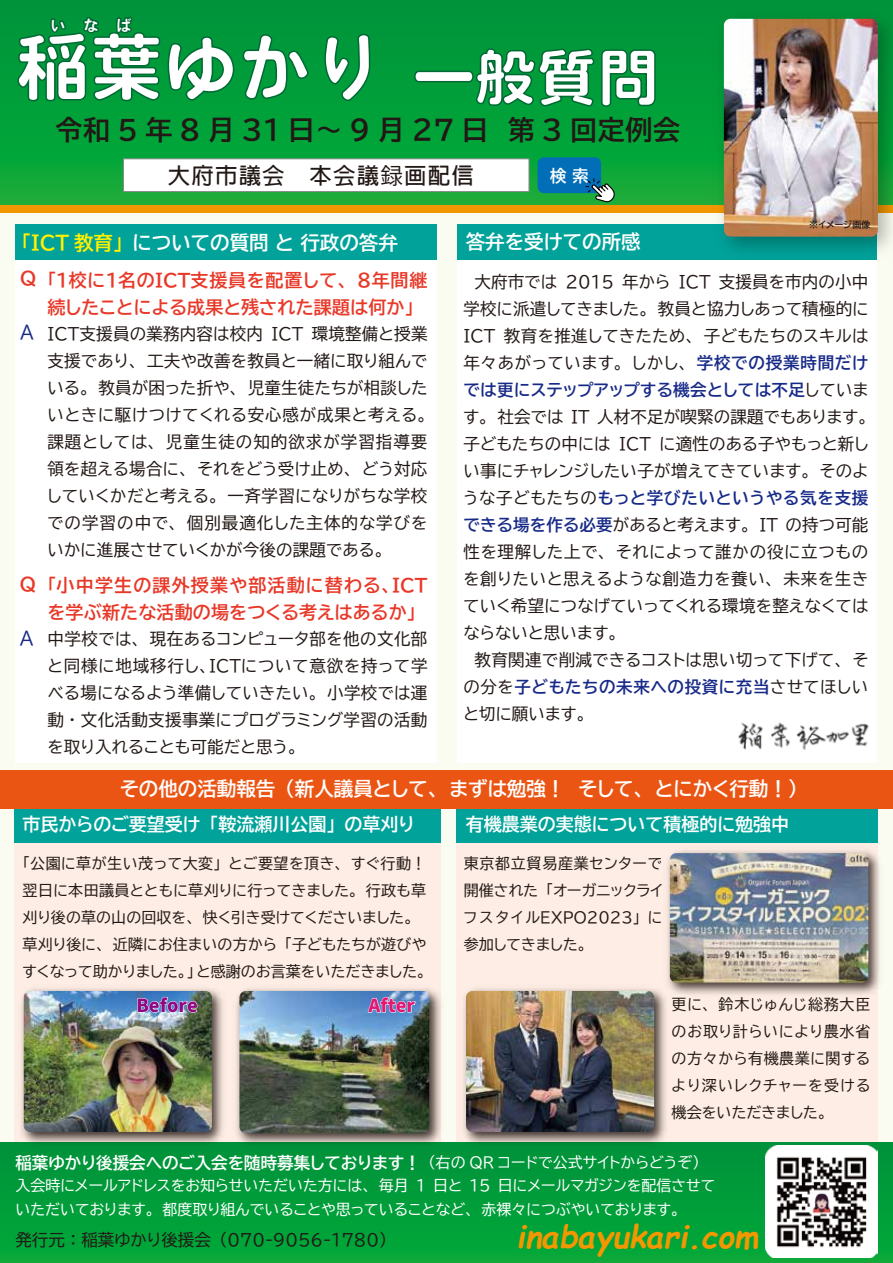
<style>
.page{position:relative;width:893px;height:1263px;background:#fbfcf1}
.page>*{position:absolute;margin:0;border:0;box-sizing:border-box;transform-origin:0 0}
.t1{font:72px "VDL V7 Maru Gothic Bold";letter-spacing:.025em;color:#fff}
.t2{font:60px "VDL V7 Maru Gothic Bold";color:#fff}
.t3{font:italic 700 31.5px "Comic Sans MS";color:#f39700}
.t4{font:27px "BIZ UDP Gothic Bold";letter-spacing:.275em;color:#221815}
.t5{font:700 22.5px "Adobe Fan Heiti Std";letter-spacing:.05em;color:#221815}
.t6{font:19.5px "BIZ UDP Gothic Bold";color:#fff}
.t7{font:18px/27px "BIZ UDP Gothic Bold";letter-spacing:.01em;color:#e83828}
.t8{font:18px "BIZ UDP Gothic Bold";color:#fff}
.t9{font:18px "Mochiy Pop";letter-spacing:.005em;color:#920783}
.t10{font:18px "Mochiy Pop";letter-spacing:.005em;color:#e61673}
.t11{font:18px "BIZ UDP Gothic";color:#172a88}
.t12{font:16.5px/27px "BIZ UDP Gothic";letter-spacing:.02em;color:#221815;text-align:justify}
.t13{font:16.5px "BIZ UDP Gothic Bold";letter-spacing:.04em;color:#172a88}
.t14{font:16.5px "BIZ UDP Gothic Bold";color:#fff}
.t15{font:16.5px "BIZ UDP Gothic";color:#221815}
.t16{font:15px/27px "BIZ UDP Gothic";letter-spacing:.015em;color:#221815;text-align:justify}
.t17{font:15px/24px "BIZ UDP Gothic";color:#fff}
.t18{font:15px "VDL V7 Maru Gothic Bold";color:#fff}
.t19{font:9px "BIZ UDP Gothic Bold";letter-spacing:.025em;color:#221815}
.s1{font-family:"Koz Go Pr 6 N";font-weight:400}
.s2{color:#fff100}
.s3{font-family:"BIZ UDP Gothic";color:#221815}
.s4{font-family:"BIZ UDP Gothic Bold";color:#172a88}
.s5{font-family:"BIZ UDP Gothic";font-size:15px}
</style>
<div class="page">
<div style="left:0;top:0;width:893px;height:212px;background:#f39700"></div>
<svg style="left:0;top:0;width:893px;height:204px;background:#04a039"></svg>
<svg style="left:323px;top:33px;width:49px;height:71px;background:#008f38"></svg>
<svg style="left:16px;top:0;width:295px;height:103px;background:#008d38"></svg>
<svg style="left:413px;top:47px;width:244px;height:62px;background:#008937"></svg>
<div style="left:123px;top:158px;width:406px;height:34px;background:#fff;border:1px solid #898989"></div>
<div style="left:538px;top:157px;width:63px;height:36px;background:#036eb8;border-radius:6px"></div>
<svg style="left:586px;top:179px;width:29px;height:24px"></svg>
<div style="left:457px;top:224px;width:420px;height:539px;background:#fff"></div>
<div style="left:16px;top:224px;width:421px;height:539px;background:#fff"></div>
<div style="left:457px;top:224px;width:420px;height:35px;background:#00a29a"></div>
<div style="left:16px;top:224px;width:421px;height:35px;background:#00a29a"></div>
<img style="left:707px;top:2px;width:186px;height:258px">
<img style="left:724px;top:19px;width:154px;height:218px">
<div style="left:14px;top:819px;width:426px;height:323px;background:#fdede4"></div>
<div style="left:457px;top:819px;width:421px;height:323px;background:#fdede4"></div>
<div style="left:14px;top:808px;width:426px;height:35px;background:#00a29a"></div>
<div style="left:457px;top:808px;width:421px;height:35px;background:#00a29a"></div>
<div style="left:0;top:1142px;width:893px;height:121px;background:#009e3a"></div>
<img style="left:765px;top:1145px;width:112px;height:112px">
<img style="left:738px;top:722px;width:131px;height:28px">
<img style="left:15px;top:989px;width:214px;height:160px">
<img style="left:24px;top:991px;width:188px;height:141px">
<img style="left:457px;top:988px;width:214px;height:161px">
<img style="left:466px;top:991px;width:188px;height:141px">
<img style="left:661px;top:850px;width:219px;height:150px">
<img style="left:670px;top:853px;width:198px;height:129px">
<img style="left:231px;top:982px;width:215px;height:168px">
<img style="left:239px;top:991px;width:190px;height:142px">
<svg style="left:137px;top:997px;width:61px;height:18px"></svg>
<svg style="left:367px;top:994px;width:49px;height:21px"></svg>
<div style="left:0;top:770px;width:893px;height:38px;background:#ea5514"></div>
<p class="t18" style="left:50px;top:15px;width:82px">いなば</p>
<h1 class="t1" style="left:17px;top:18px;width:369px">稲葉ゆかり</h1>
<h2 class="t2" style="left:414px;top:36px;width:246px">一般質問</h2>
<h3 class="t4" style="left:55px;top:116px;width:626px">令和5年8月31日～9月27日　第3回定例会</h3>
<h3 class="t5" style="left:168px;top:162px;width:307px">大府市議会　本会議<span class="s1">録</span>画配信</h3>
<p class="t14" style="left:550px;top:167px;width:40px">検 索</p>
<p class="t19" style="left:809px;top:220px;width:63px">※イメージ画像</p>
<p class="t6" style="left:21px;top:232px;width:378px"><span class="s2">「ICT 教育」</span>についての質問 と 行政の答弁</p>
<p class="t6" style="left:466px;top:232px;width:176px">答弁を受けての所感</p>
<p class="t7" style="left:20px;top:265px;width:36px">Q <span class="s3">　</span></p>
<p class="t11" style="left:20px;top:323px;width:15px">A</p>
<p class="t7" style="left:47px;top:267px;width:381px">「１校に１名のＩＣＴ支援員を配置して、８年間継続したことによる成果と残された課題は何か」</p>
<p class="t12" style="left:47px;top:320px;width:382px">ＩＣＴ支援員の業務内容は校内 ICT 環境整備と授業支援であり、工夫や改善を教員と一緒に取り組んでいる。教員が困った折や、児童生徒たちが相談したいときに駆けつけてくれる安心感が成果と考える。課題としては、児童生徒の知的欲求が学習指導要領を超える場合に、それをどう受け止め、どう対応していくかだと考える。一斉学習になりがちな学校での学習の中で、個別最適化した主体的な学びをいかに進展させていくかが今後の課題である。</p>
<p class="t12" style="left:463px;top:268px;width:407px">　大府市では 2015 年から ICT 支援員を市内の小中学校に派遣してきました。教員と協力しあって積極的にICT 教育を推進してきたため、子どもたちのスキルは年々あがっています。しかし、<span class="s4">学校での授業時間だけ</span></p>
<p class="t13" style="left:463px;top:382px;width:407px">では更にステップアップする機会としては不足<span class="s3">していま</span></p>
<p class="t12" style="left:463px;top:403px;width:407px">す。社会では IT 人材不足が喫緊の課題でもあります。子どもたちの中には ICT に適性のある子やもっと新しい事にチャレンジしたい子が増えてきています。そのよ</p>
<p class="t13" style="left:463px;top:490px;width:407px"><span class="s3">うな子どもたちの</span>もっと学びたいというやる気を支援</p>
<p class="t12" style="left:463px;top:511px;width:407px;text-align:left"><span class="s4">できる場を作る必要</span>があると考えます。 IT の持つ可能性を理解した上で、それによって誰かの役に立つものを創りたいと思えるような創造力を養い、未来を生きていく希望につなげていってくれる環境を整えなくてはならないと思います。<br>　教育関連で削減できるコストは思い切って下げて、そ</p>
<p class="t13" style="left:463px;top:679px;width:406px"><span class="s3">の分を</span>子どもたちの未来への投資に充当<span class="s3">させてほしい</span></p>
<p class="t12" style="left:463px;top:700px;width:125px">と切に願います。</p>
<p class="t7" style="left:20px;top:570px;width:18px">Q</p>
<p class="t11" style="left:20px;top:629px;width:15px">A</p>
<p class="t7" style="left:47px;top:571px;width:382px">「小中学生の課外授業や部活動に替わる、ＩＣＴを学ぶ新たな活動の場をつくる考えはあるか」</p>
<p class="t12" style="left:47px;top:625px;width:382px">中学校では、現在あるコンピュータ部を他の文化部と同様に地域移行し、ＩＣＴについて意欲を持って学べる場になるよう準備していきたい。小学校では運動・文化活動支援事業にプログラミング学習の活動を取り入れることも可能だと思う。</p>
<p class="t6" style="left:120px;top:779px;width:679px">その他の活動報告（新人議員として、まずは勉強！　そして、とにかく行動！）</p>
<p class="t8" style="left:22px;top:815px;width:394px">市民からのご要望受け「鞍流瀬川公園」の草刈り</p>
<p class="t8" style="left:466px;top:815px;width:325px">有機農業の実態について積極的に勉強中</p>
<p class="t16" style="left:23px;top:850px;width:405px;text-align:left">「公園に草が生い茂って大変」とご要望を頂き、すぐ行動！翌日に本田議員とともに草刈りに行ってきました。行政も草刈り後の草の山の回収を、快く引き受けてくださいました。草刈り後に、近隣にお住まいの方から「子どもたちが遊びやすくなって助かりました。」と感謝のお言葉をいただきました。</p>
<p class="t16" style="left:464px;top:850px;width:200px">東京都立貿易産業センターで開催された「オーガニックライフスタイルＥＸＰＯ2023」に参加してきました。</p>
<p class="t9" style="left:136px;top:991px;width:63px">Before</p>
<p class="t10" style="left:368px;top:991px;width:48px">After</p>
<p class="t16" style="left:672px;top:991px;width:200px">更に、鈴木じゅんじ総務大臣のお取り計らいにより農水省の方々から有機農業に関するより深いレクチャーを受ける機会をいただきました。</p>
<p class="t14" style="left:15px;top:1154px;width:686px">稲葉ゆかり後援会へのご入会を随時募集しております！<span class="s5">（右の QR コードで公式サイトからどうぞ）</span></p>
<p class="t17" style="left:15px;top:1173px;width:701px">入会時にメールアドレスをお知らせいただいた方には、毎月 1 日と 15 日にメールマガジンを配信させていただいております。都度取り組んでいることや思っていることなど、赤裸々につぶやいております。</p>
<h3 class="t3" style="left:516px;top:1213px;width:244px">inabayukari.com</h3>
<p class="t15" style="left:15px;top:1231px;width:373px">発行元：稲葉ゆかり後援会（070-9056-1780）</p>
</div>
